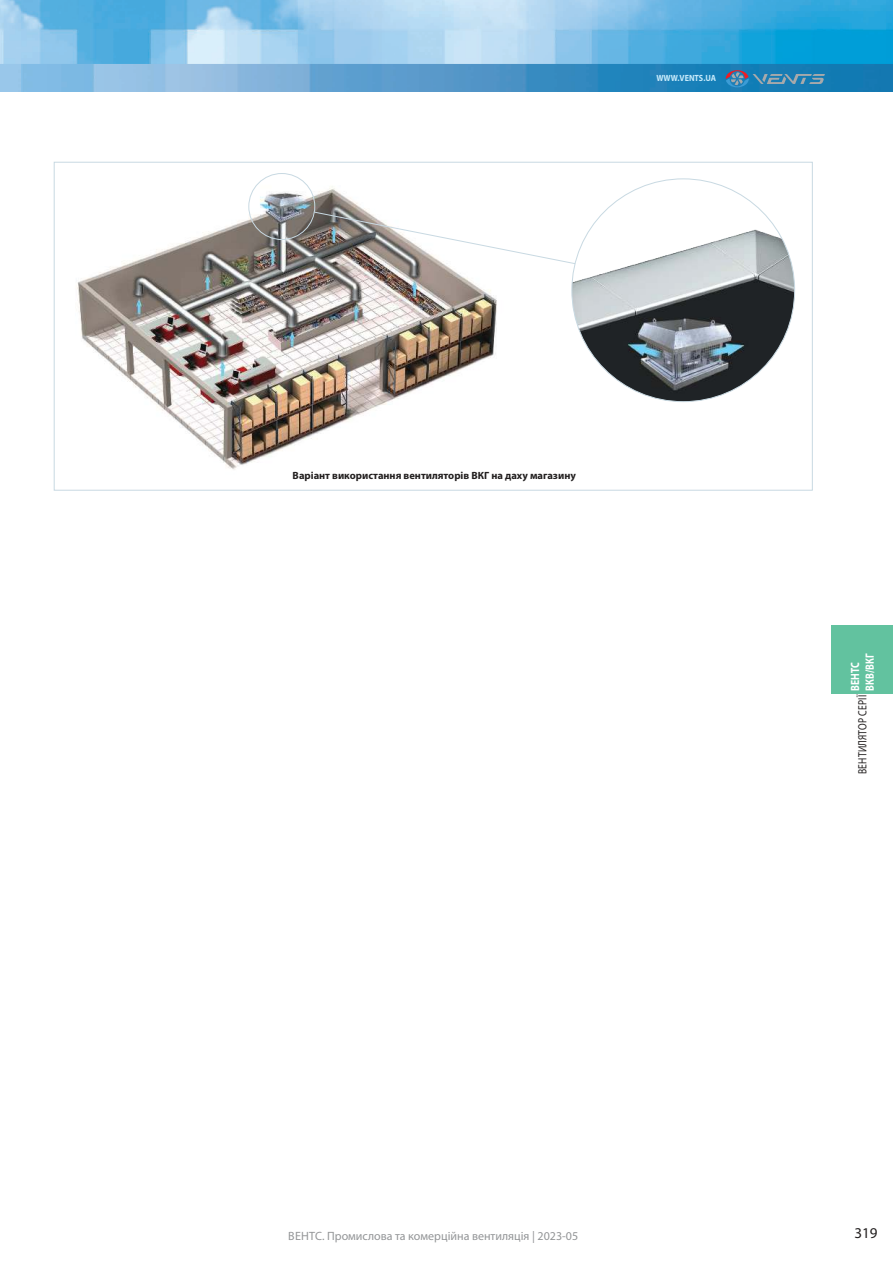
<style>
.page{position:relative;width:893px;height:1263px;background:#fff}
.page>*{position:absolute;margin:0;border:0;box-sizing:border-box;transform-origin:0 0}
.t1{font:15px "Myriad Pro";color:#221f1f}
.t2{font:12px "Myriad Pro";color:#939597}
.t3{font:12px "Myriad Pro";letter-spacing:.02em;color:#221f1f;scale:.8 1}
.t4{font:700 12px/14.4px "Myriad Pro";letter-spacing:.02em;color:#fff;scale:.8 1}
.t5{font:700 10.5px "Myriad Pro";color:#221f1f}
.t6{font:700 9px "Myriad Pro";color:#c6eafb;scale:.9 1}
</style>
<div class="page">
<img style="left:0;top:0;width:893px;height:91px">
<svg style="left:726px;top:70px;width:99px;height:17px;background:#3e84ae"></svg>
<div style="left:831px;top:625px;width:62px;height:68px;background:#62c29f"></div>
<img style="left:77px;top:173px;width:420px;height:297px">
<div style="left:249px;top:173px;width:66px;height:67px;border:1px solid #c8d9e2;border-radius:50%"></div>
<svg style="left:314px;top:212px;width:258px;height:52px"></svg>
<img style="left:572px;top:213px;width:223px;height:189px">
<p class="t6" style="left:656px;top:74px;width:68px">WWW.VENTS.UA</p>
<p class="t5" style="left:293px;top:472px;width:285px">Варіант використання вентиляторів ВКГ на даху магазину</p>
<p class="t4" style="left:849px;top:691px;width:49px;rotate:-90deg">ВЕНТС<br>ВКВ/ВКГ</p>
<p class="t3" style="left:857px;top:774px;width:100px;rotate:-90deg">ВЕНТИЛЯТОР СЕРІЇ</p>
<p class="t2" style="left:288px;top:1230px;width:291px">ВЕНТС. Промислова та комерційна вентиляція | 2023-05</p>
<h1 class="t1" style="left:854px;top:1226px;width:25px">319</h1>
</div>
